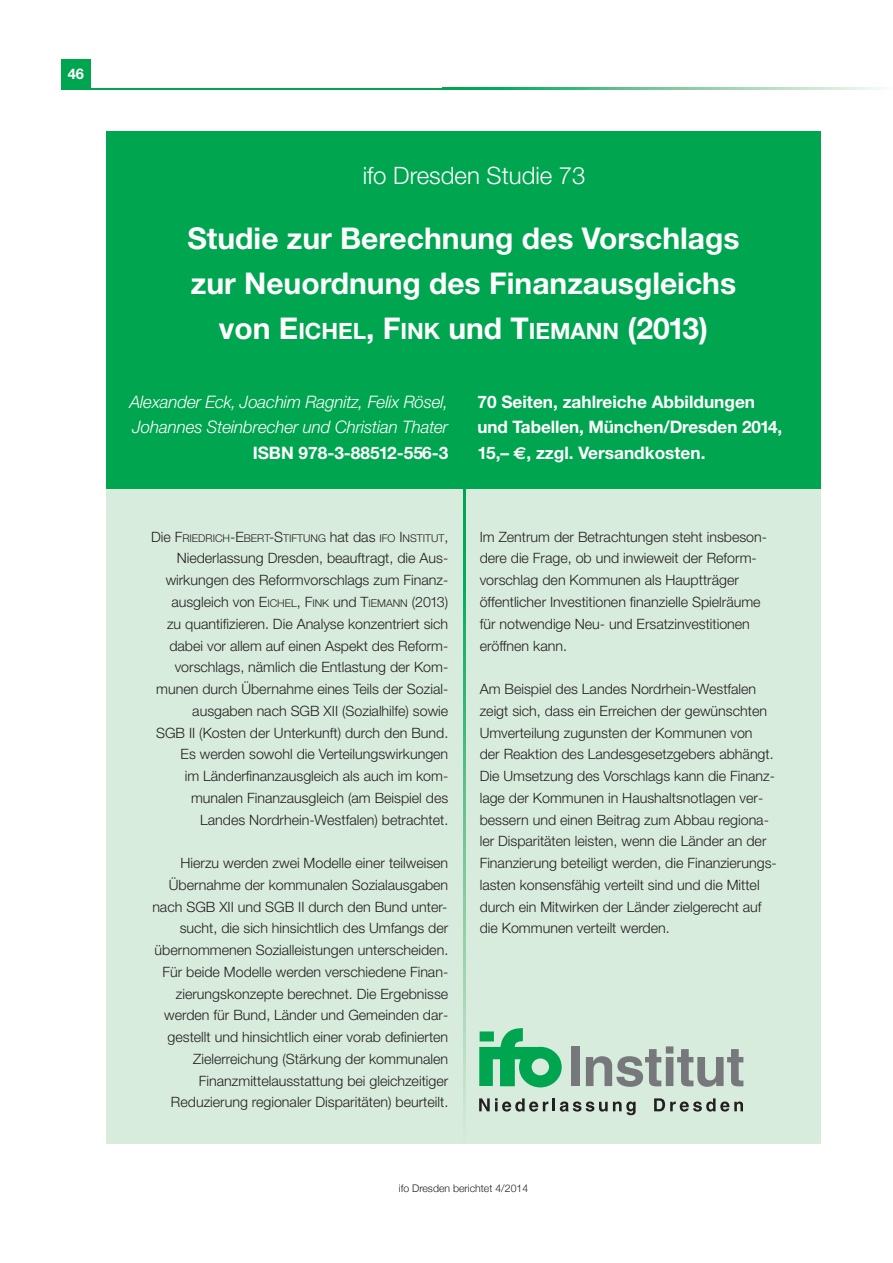
<style>
.page{position:relative;width:893px;height:1263px;background:#fff}
.page>*{position:absolute;margin:0;border:0;box-sizing:border-box;transform-origin:0 0}
.t1{font:700 30px/45px "Helvetica Neue";color:#fff;text-align:center}
.t2{font:300 24px "Helvetica Neue";color:#fff}
.t3{font:700 17.25px/25.5px "Helvetica Neue";color:#fff}
.t4{font:italic 300 17.25px/25.5px "Helvetica Neue";letter-spacing:-.005em;color:#fff}
.t5{font:700 14.7px "Helvetica Neue";color:#fff}
.t6{font:300 14.25px/21.8px "Helvetica Neue";color:#231f20;text-align:right}
.t7{font:300 10.65px "Helvetica Neue";color:#231f20}
.t8{font:300 10.5px "Helvetica Neue";color:#231f20}
.s1{font-size:22.5px}
.s2{font-size:14.25px}
.s3{font-size:10.65px}
.s4{font-family:"Euro Sans"}
</style>
<div class="page">
<div style="left:61px;top:60px;width:30px;height:29px;background:#00a54f"></div>
<hr style="left:61px;top:88px;width:382px;height:1px;background:#00a54f">
<svg style="left:443px;top:88px;width:439px;height:1px"></svg>
<div style="left:106px;top:255px;width:715px;height:889px;background:#d8ecdd"></div>
<svg style="left:479px;top:1098px;width:157px;height:17px"></svg>
<svg style="left:654px;top:1098px;width:89px;height:13px"></svg>
<div style="left:571px;top:1047px;width:8px;height:39px;background:#76787b"></div>
<svg style="left:586px;top:1046px;width:157px;height:41px"></svg>
<svg style="left:479px;top:1028px;width:83px;height:59px"></svg>
<div style="left:106px;top:132px;width:715px;height:357px;background:#00a54f"></div>
<svg style="left:463px;top:489px;width:2px;height:629px"></svg>
<p class="t5" style="left:68px;top:68px;width:18px">46</p>
<h2 class="t2" style="left:363px;top:167px;width:224px">ifo Dresden Studie 73</h2>
<h1 class="t1" style="left:187px;top:218px;width:553px">Studie zur Berechnung des Vorschlags zur Neuordnung des Finanzausgleichs von E<span class="s1">ICHEL</span>, F<span class="s1">INK</span> und T<span class="s1">IEMANN</span> (2013)</h1>
<p class="t4" style="left:130px;top:390px;width:320px">Alexander Eck, Joachim Ragnitz, Felix Rösel,<br>Johannes Steinbrecher und Christian Thater</p>
<p class="t3" style="left:253px;top:441px;width:197px">ISBN 978-3-88512-556-3</p>
<p class="t7" style="left:151px;top:534px;width:299px"><span class="s2">Die F</span>RIEDRICH<span class="s2">-E</span>BERT<span class="s2">-S</span>TIFTUNG <span class="s2">hat das</span> IFO <span class="s2">I</span>NSTITUT<span class="s2">,</span></p>
<p class="t6" style="left:156px;top:549px;width:294px">Niederlassung Dresden, beauftragt, die Aus&shy;wirkungen des Reformvorschlags zum Finanz&shy;ausgleich von E<span class="s3">ICHEL</span>, F<span class="s3">INK</span> und T<span class="s3">IEMANN</span> (2013) zu quantifizieren. Die Analyse konzentriert sich dabei vor allem auf einen Aspekt des Reform&shy;vorschlags, nämlich die Entlastung der Kom&shy;munen durch Übernahme eines Teils der Sozial&shy;ausgaben nach SGB XII (Sozialhilfe) sowie<br>SGB II (Kosten der Unterkunft) durch den Bund.<br>Es werden sowohl die Verteilungswirkungen<br>im Länderfinanzausgleich als auch im kom&shy;munalen Finanzausgleich (am Beispiel des Landes Nordrhein-Westfalen) betrachtet.</p>
<p class="t6" style="left:152px;top:853px;width:297px">Hierzu werden zwei Modelle einer teilweisen Übernahme der kommunalen Sozialausgaben nach SGB XII und SGB II durch den Bund unter&shy;sucht, die sich hinsichtlich des Umfangs der übernommenen Sozialleistungen unterscheiden.<br>Für beide Modelle werden verschiedene Finan&shy;zierungskonzepte berechnet. Die Ergebnisse werden für Bund, Länder und Gemeinden dar&shy;gestellt und hinsichtlich einer vorab definierten Zielerreichung (Stärkung der kommunalen Finanzmittelausstattung bei gleichzeitiger Reduzierung regionaler Disparitäten) beurteilt.</p>
<p class="t3" style="left:477px;top:390px;width:306px">70 Seiten, zahlreiche Abbildungen und Tabellen, München/Dresden 2014,<br>15,– <span class="s4">€</span>, zzgl. Versandkosten.</p>
<p class="t6" style="left:480px;top:527px;width:289px;text-align:left">Im Zentrum der Betrachtungen steht insbeson&shy;dere die Frage, ob und inwieweit der Reform&shy;vorschlag den Kommunen als Hauptträger öffentlicher Investitionen finanzielle Spielräume für notwendige Neu- und Ersatzinvestitionen eröffnen kann.</p>
<p class="t6" style="left:480px;top:679px;width:299px;text-align:left">Am Beispiel des Landes Nordrhein-Westfalen zeigt sich, dass ein Erreichen der gewünschten Umverteilung zugunsten der Kommunen von<br>der Reaktion des Landesgesetzgebers abhängt.<br>Die Umsetzung des Vorschlags kann die Finanz&shy;lage der Kommunen in Haushaltsnotlagen ver&shy;bessern und einen Beitrag zum Abbau regiona&shy;ler Disparitäten leisten, wenn die Länder an der Finanzierung beteiligt werden, die Finanzierungs&shy;lasten konsensfähig verteilt sind und die Mittel durch ein Mitwirken der Länder zielgerecht auf die Kommunen verteilt werden.</p>
<p class="t8" style="left:399px;top:1182px;width:131px">ifo Dresden berichtet 4/2014</p>
</div>
